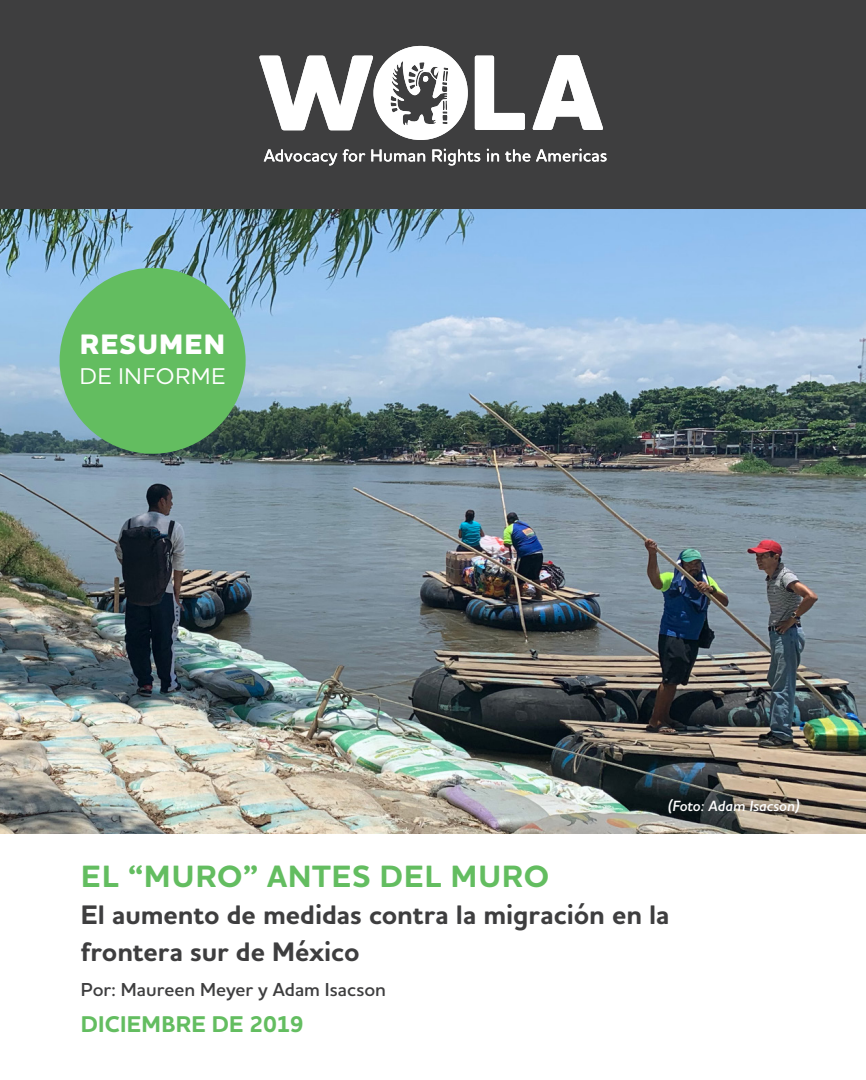
<style>
.page{position:relative;width:866px;height:1080px;background:#fff}
.page>*{position:absolute;margin:0;border:0;box-sizing:border-box;transform-origin:0 0}
.t1{font:700 31.35px "Houschka Alt Pro";letter-spacing:.035em;color:#63bd60}
.Research_Report{font:800 28.65px "Houschka Alt Pro";letter-spacing:.04em;color:#fff}
.t2{font:500 28.65px "Houschka Alt Pro";letter-spacing:.03em;color:#fff}
.t3{font:700 27.3px "Houschka Alt Pro";color:#3e3e3f}
.t4{font:700 23.25px "Houschka Alt Pro";letter-spacing:.005em;color:#63bd60}
.Research_Report-2{font:500 23.25px "Houschka Alt Pro";letter-spacing:.04em;color:#fff}
.t5{font:600 19.05px "Houschka Alt Pro";color:#3e3e3f}
.t6{font:italic 600 15px "Houschka Alt Pro";color:#fff}
</style>
<div class="page">
<div style="left:0;top:0;width:865px;height:209px;background:#3e3e3f"></div>
<img style="left:0;top:209px;width:865px;height:624px">
<svg style="left:264px;top:149px;width:342px;height:17px"></svg>
<svg style="left:474px;top:56px;width:50px;height:74px"></svg>
<svg style="left:532px;top:55px;width:70px;height:75px"></svg>
<svg style="left:259px;top:46px;width:208px;height:94px"></svg>
<div style="left:60px;top:268px;width:185px;height:186px;background:#63bd60;border-radius:50%"></div>
<p class="Research_Report" style="left:80px;top:326px;width:147px">RESUMEN</p>
<p class="Research_Report-2" style="left:80px;top:361px;width:147px">DE INFORME</p>
<p class="t2" style="left:77px;top:332px;width:152px">RESEARCH</p>
<p class="Research_Report" style="left:92px;top:362px;width:123px">REPORT</p>
<p class="t6" style="left:668px;top:796px;width:133px">(Foto: Adam Isacson)</p>
<p class="t1" style="left:81px;top:856px;width:469px">EL “MURO” ANTES DEL MURO</p>
<p class="t3" style="left:81px;top:897px;width:590px">El aumento de medidas contra la migración en la</p>
<p class="t3" style="left:81px;top:934px;width:280px">frontera sur de México</p>
<p class="t5" style="left:81px;top:977px;width:306px">Por: Maureen Meyer y Adam Isacson</p>
<p class="t4" style="left:81px;top:1009px;width:224px">DICIEMBRE DE 2019</p>
</div>
